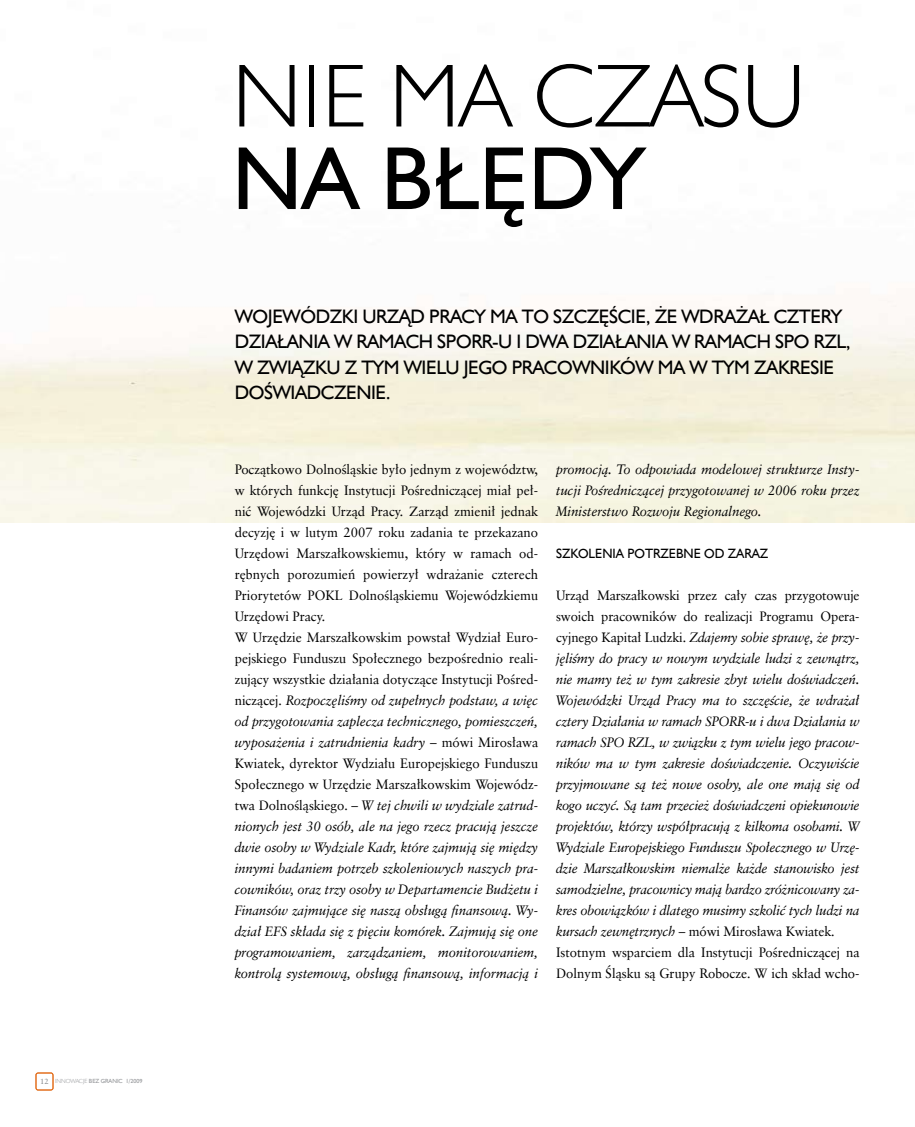
<style>
.page{position:relative;width:915px;height:1127px;background:#fff}
.page>*{position:absolute;margin:0;border:0;box-sizing:border-box;transform-origin:0 0}
.t1{font:90px "Humanst 521 Lt EU";color:#000}
.t2{font:90px "Humanst 521 EU";color:#000}
.t3{font:19.5px/25.5px "Humanst 521 EU";letter-spacing:-.02em;color:#000}
.t4{font:13.5px/21px "Class Garmnd EU";color:#000}
.t5{font:italic 13.5px/21px "Class Garmnd EU";letter-spacing:-.01em;color:#000;text-align:justify}
.t6{font:13.5px "Humanst 521 EU";color:#000}
.t7{font:6px "Humanst 521 EU";color:#939598}
.s1{font-family:"Class Garmnd EU";font-size:7.5px;color:#808285}
.s2{font-family:"Humanst 521 Lt EU"}
.s3{font-style:italic}
.s4{font-style:normal}
</style>
<div class="page">
<div style="left:36px;top:1073px;width:17px;height:17px;border:1px solid #e36f1e;border-radius:2px"></div>
<p class="t7" style="left:40px;top:1077px;width:104px"><span class="s1">12</span> <span class="s2">I NNOWACJE</span> BEZ G RANIC 1/2009</p>
<h1 class="t1" style="left:232px;top:41px;width:575px">NIE MA CZASU</h1>
<h1 class="t2" style="left:232px;top:123px;width:413px">NA BŁĘDY</h1>
<h2 class="t3" style="left:235px;top:303px;width:617px">WOJEWÓDZKI URZĄD PRACY MA TO SZCZĘŚCIE, ŻE WDRAŻAŁ CZTERY DZIAŁANIA W RAMACH SPORR-U I DWA DZIAŁANIA W RAMACH SPO RZ L, W ZWIĄZKU Z TYM WIELU JEGO PRACOWNIKÓW MA W TYM ZAKRESIE DOŚWIADCZENIE.</h2>
<p class="t4" style="left:234px;top:458px;width:305px">Początkowo Dolnośląskie było jednym z województw, w których funkcję Instytucji Pośredniczącej miał peł&shy;nić Wojewódzki Urząd Pracy. Zarząd zmienił jednak decyzję i w lutym 2007 roku zadania te przekazano Urzędowi Marszałkowskiemu, który w ramach od&shy;rębnych porozumień powierzył wdrażanie czterech Priorytetów POKL Dolnośląskiemu Wojewódzkiemu Urzędowi Pracy.<br>W Urzędzie Marszałkowskim powstał Wydział Euro&shy;pejskiego Funduszu Społecznego bezpośrednio reali&shy;zujący wszystkie działania dotyczące Instytucji Pośred&shy;niczącej. <span class="s3">Rozpoczęliśmy od zupełnych podstaw, a więc od przygotowania zaplecza technicznego, pomieszczeń, wyposażenia i zatrudnienia kadry</span> – mówi Mirosława Kwiatek, dyrektor Wydziału Europejskiego Funduszu Społecznego w Urzędzie Marszałkowskim Wojewódz&shy;twa Dolnośląskiego. – <span class="s3">W tej chwili w wydziale zatrud&shy;nionych jest 30 osób, ale na jego rzecz pracują jeszcze dwie osoby w Wydziale Kadr, które zajmują się między innymi badaniem potrzeb szkoleniowych naszych pra&shy;cowników, oraz trzy osoby w Departamencie Budżetu i Finansów zajmujące się naszą obsługą finansową. Wy&shy;dział EFS składa się z pięciu komórek. Zajmują się one programowaniem, zarządzaniem, monitorowaniem, kontrolą systemową, obsługą finansową, informacją i</span></p>
<p class="t5" style="left:556px;top:459px;width:305px">promocją. To odpowiada modelowej strukturze Insty&shy;tucji Pośredniczącej przygotowanej w 2006 roku przez Ministerstwo Rozwoju Regionalnego.</p>
<p class="t6" style="left:556px;top:545px;width:213px">SZKOLENIA POTRZEBNE OD ZARAZ</p>
<p class="t5" style="left:556px;top:585px;width:305px;text-align:left"><span class="s4">Urząd Marszałkowski przez cały czas przygotowuje swoich pracowników do realizacji Programu Opera&shy;cyjnego Kapitał Ludzki.</span> Zdajemy sobie sprawę, że przy&shy;jęliśmy do pracy w nowym wydziale ludzi z zewnątrz, nie mamy też w tym zakresie zbyt wielu doświadczeń.<br>Wojewódzki Urząd Pracy ma to szczęście, że wdrażał cztery Działania w ramach SPORR-u i dwa Działania w ramach SPO RZL, w związku z tym wielu jego pracow&shy;ników ma w tym zakresie doświadczenie. Oczywiście przyjmowane są też nowe osoby, ale one mają się od kogo uczyć. Są tam przecież doświadczeni opiekunowie projektów, którzy współpracują z kilkoma osobami. W Wydziale Europejskiego Funduszu Społecznego w Urzę&shy;dzie Marszałkowskim niemalże każde stanowisko jest samodzielne, pracownicy mają bardzo zróżnicowany za&shy;kres obowiązków i dlatego musimy szkolić tych ludzi na kursach zewnętrznych <span class="s4">– mówi Mirosława Kwiatek.<br>Istotnym wsparciem dla Instytucji Pośredniczącej na Dolnym Śląsku są Grupy Robocze. W ich skład wcho-</span></p>
</div>
